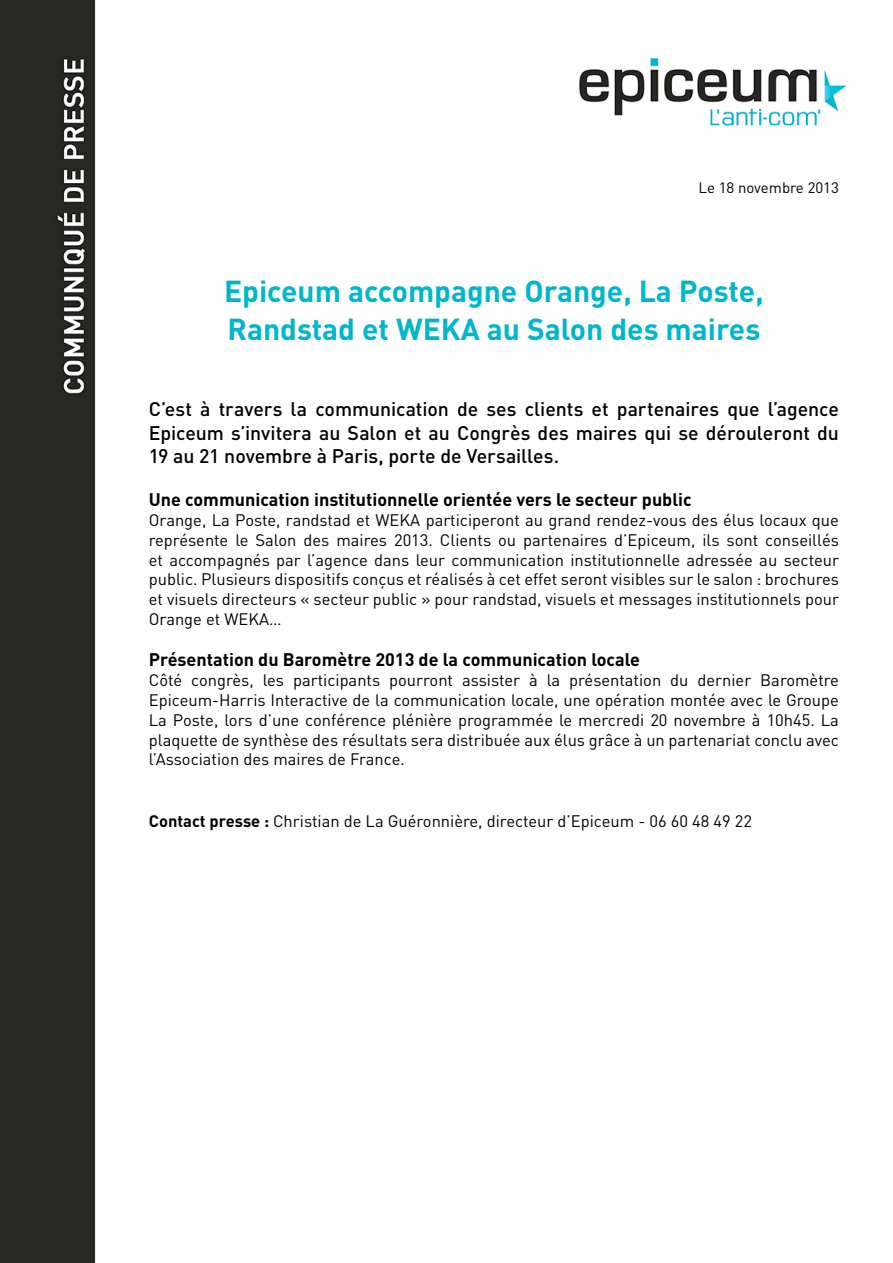
<style>
.page{position:relative;width:893px;height:1263px;background:#fff}
.page>*{position:absolute;margin:0;border:0;box-sizing:border-box;transform-origin:0 0}
.t1{font:700 30px/37.5px "DIN";color:#00b6ca}
.t2{font:500 19.5px/23.4px "DIN";letter-spacing:-.005em;color:#000;text-align:justify}
.t3{font:700 18px "DIN";color:#000}
.t4{font:16.5px/19.8px "DIN";color:#000;text-align:justify}
.t5{font:15px "DIN";color:#000}
.s1{font-weight:700}
</style>
<div class="page">
<img style="left:0;top:0;width:847px;height:1263px">
<p class="t5" style="left:698px;top:178px;width:142px">Le 18 novembre 2013</p>
<h1 class="t1" style="left:224px;top:271px;width:541px">Epiceum accompagne Orange, La Poste,<br>Randstad et WEKA au Salon des maires</h1>
<p class="t2" style="left:149px;top:397px;width:692px">C’est à travers la communication de ses clients et partenaires que l’agence Epiceum s’invitera au Salon et au Congrès des maires qui se dérouleront du 19 au 21 novembre à Paris, porte de Versailles.</p>
<p class="t3" style="left:149px;top:488px;width:544px">Une communication institutionnelle orientée vers le secteur public</p>
<p class="t4" style="left:149px;top:510px;width:692px">Orange, La Poste, randstad et WEKA participeront au grand rendez-vous des élus locaux que représente le Salon des maires 2013. Clients ou partenaires d’Epiceum, ils sont conseillés et accompagnés par l’agence dans leur communication institutionnelle adressée au secteur public. Plusieurs dispositifs conçus et réalisés à cet effet seront visibles sur le salon : brochures et visuels directeurs « secteur public » pour randstad, visuels et messages institutionnels pour Orange et WEKA…</p>
<p class="t3" style="left:149px;top:648px;width:493px">Présentation du Baromètre 2013 de la communication locale</p>
<p class="t4" style="left:149px;top:670px;width:692px">Côté congrès, les participants pourront assister à la présentation du dernier Baromètre Epiceum-Harris Interactive de la communication locale, une opération montée avec le Groupe La Poste, lors d’une conférence plénière programmée le mercredi 20 novembre à 10h45. La plaquette de synthèse des résultats sera distribuée aux élus grâce à un partenariat conclu avec l’Association des maires de France.</p>
<p class="t4" style="left:149px;top:810px;width:605px"><span class="s1">Contact presse :</span> Christian de La Guéronnière, directeur d’Epiceum - 06 60 48 49 22</p>
</div>
